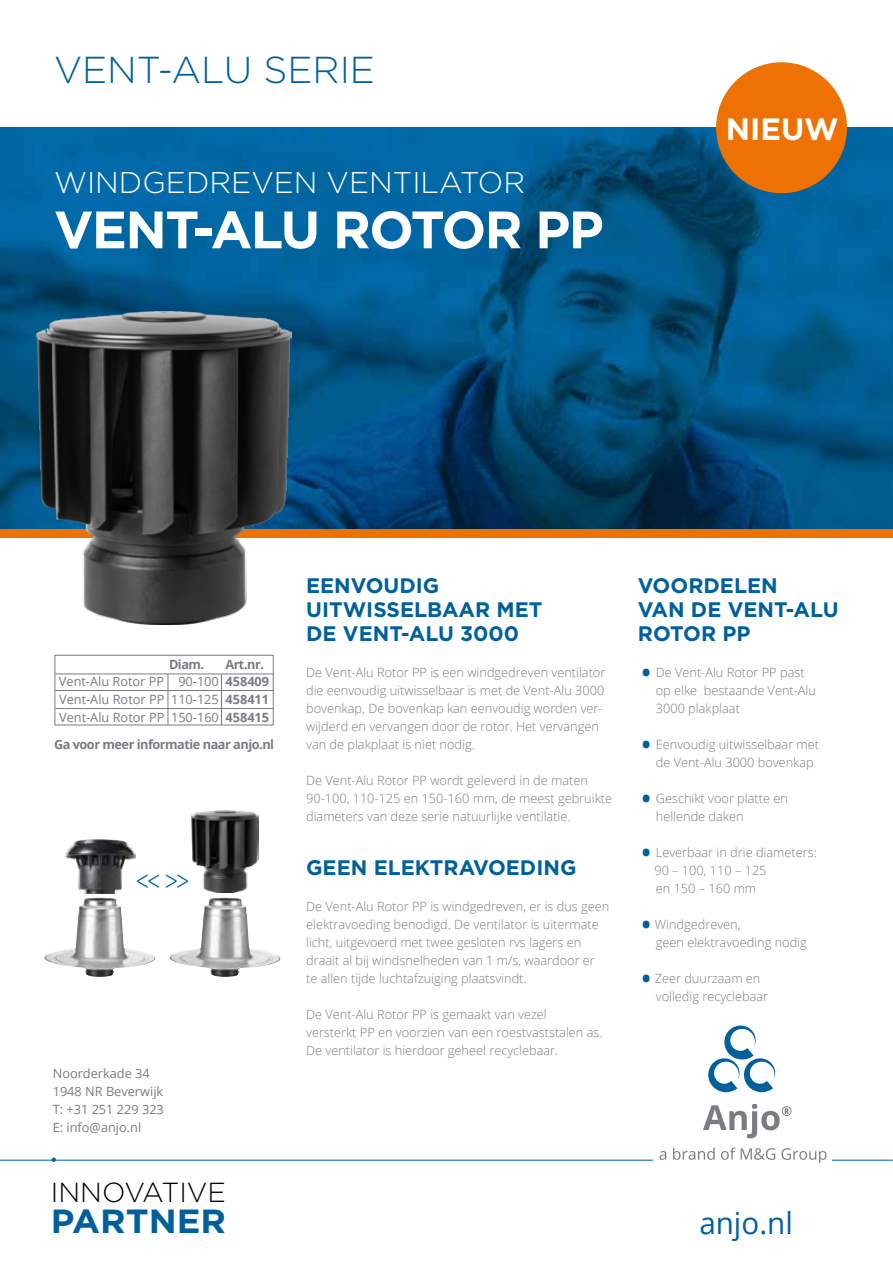
<style>
.page{position:relative;width:893px;height:1263px;background:#fff}
.page>*{position:absolute;margin:0;border:0;box-sizing:border-box;transform-origin:0 0}
.t1{font:700 52.5px "Gotham";letter-spacing:-.03em;color:#fff}
.t2{font:300 37.5px "Gotham";color:#00609c}
.t3{font:700 33.45px "Gotham";color:#00609c;scale:1.06 1}
.t4{font:700 30.75px "Gotham";color:#fff}
.t5{font:30.15px "Open Sans";color:#00609c}
.t6{font:300 30px "Gotham";color:#fff}
.t7{font:300 27.6px "Gotham";color:#000}
.t8{font:27px "Minion Pro";color:#00609c;scale:.9 1}
.t9{font:700 21px/24px "Gotham";color:#00609c}
.t10{font:300 12.75px/18px "Open Sans";color:#7a7c81}
.t11{font:12.75px/18px "Open Sans";color:#7a7c81}
.t12{font:700 12.75px "Open Sans";letter-spacing:-.04em;color:#7a7c81}
.s1{font-weight:700}
.s2{font-size:45px;color:#00609c}
</style>
<div class="page">
<img style="left:0;top:128px;width:893px;height:401px">
<div style="left:0;top:529px;width:893px;height:9px;background:#ee7203"></div>
<div style="left:716px;top:62px;width:131px;height:131px;background:#ee7203;border-radius:50%"></div>
<img style="left:169px;top:897px;width:52px;height:78px">
<img style="left:44px;top:897px;width:52px;height:78px">
<img style="left:65px;top:839px;width:70px;height:54px">
<img style="left:37px;top:311px;width:254px;height:313px">
<img style="left:191px;top:810px;width:67px;height:83px">
<div style="left:55px;top:655px;width:219px;height:70px;background:#fff;border:1px solid #7a7c81"></div>
<hr style="left:168px;top:674px;width:1px;height:51px;background:#7a7c81">
<hr style="left:221px;top:674px;width:1px;height:51px;background:#7a7c81">
<hr style="left:55px;top:690px;width:218px;height:1px;background:#7a7c81">
<hr style="left:55px;top:674px;width:218px;height:1px;background:#7a7c81">
<hr style="left:55px;top:708px;width:218px;height:1px;background:#7a7c81">
<svg style="left:52px;top:1158px;width:4px;height:4px"></svg>
<hr style="left:0;top:1160px;width:893px;height:1px;background:#00609c">
<div style="left:653px;top:1147px;width:179px;height:19px;background:#fff"></div>
<svg style="left:659px;top:1151px;width:7px;height:9px"></svg>
<svg style="left:673px;top:1148px;width:42px;height:12px"></svg>
<svg style="left:721px;top:1147px;width:54px;height:13px"></svg>
<svg style="left:781px;top:1148px;width:45px;height:14px"></svg>
<svg style="left:708px;top:1025px;width:68px;height:67px"></svg>
<svg style="left:703px;top:1104px;width:88px;height:34px"></svg>
<h2 class="t2" style="left:54px;top:49px;width:323px">VENT-ALU SERIE</h2>
<h3 class="t6" style="left:54px;top:166px;width:473px">WINDGEDREVEN VENTILATOR</h3>
<h1 class="t1" style="left:54px;top:199px;width:551px">VENT-ALU ROTOR PP</h1>
<h3 class="t4" style="left:726px;top:111px;width:115px">NIEUW</h3>
<p class="t12" style="left:169px;top:655px;width:37px">Diam.</p>
<p class="t11" style="left:59px;top:655px;width:212px;text-indent:166px"><span class="s1">Art.nr.<br></span>Vent-Alu Rotor PP 90-100 <span class="s1">458409<br></span>Vent-Alu Rotor PP 110-125 <span class="s1">458411<br></span>Vent-Alu Rotor PP 150-160 <span class="s1">458415</span></p>
<p class="t12" style="left:54px;top:735px;width:222px">Ga voor meer informatie naar anjo.nl</p>
<h3 class="t8" style="left:136px;top:861px;width:61px">&lt;&lt; &gt;&gt;</h3>
<p class="t11" style="left:53px;top:1064px;width:113px">Noorderkade 34<br>1948 NR Beverwijk<br>T: +31 251 229 323<br>E: info@anjo.nl</p>
<h3 class="t9" style="left:306px;top:573px;width:238px">EENVOUDIG<br>UITWISSELBAAR MET<br>DE VENT-ALU 3000</h3>
<p class="t10" style="left:306px;top:663px;width:301px">De Vent-Alu Rotor PP is een windgedreven ventilator die eenvoudig uitwisselbaar is met de Vent-Alu 3000 bovenkap. De bovenkap kan eenvoudig worden ver&shy;wijderd en vervangen door de rotor. Het vervangen van de plakplaat is niet nodig.</p>
<p class="t10" style="left:306px;top:771px;width:307px">De Vent-Alu Rotor PP wordt geleverd in de maten<br>90-100, 110-125 en 150-160 mm, de meest gebruikte diameters van deze serie natuurlijke ventilatie.</p>
<h3 class="t9" style="left:306px;top:855px;width:272px">GEEN ELEKTRAVOEDING</h3>
<p class="t10" style="left:306px;top:897px;width:305px">De Vent-Alu Rotor PP is windgedreven, er is dus geen elektravoeding benodigd. De ventilator is uitermate licht, uitgevoerd met twee gesloten rvs lagers en draait al bij windsnelheden van 1 m/s, waardoor er te allen tijde luchtafzuiging plaatsvindt.</p>
<p class="t10" style="left:306px;top:1005px;width:298px">De Vent-Alu Rotor PP is gemaakt van vezel<br>versterkt PP en voorzien van een roestvaststalen as.<br>De ventilator is hierdoor geheel recyclebaar.</p>
<h3 class="t9" style="left:638px;top:573px;width:202px">VOORDELEN<br>VAN DE VENT-ALU<br>ROTOR PP</h3>
<p class="t10" style="left:656px;top:663px;width:162px;text-indent:-18px"><span class="s2">•</span>De Vent-Alu Rotor PP past op elke bestaande Vent-Alu<br>3000 plakplaat</p>
<p class="t10" style="left:656px;top:735px;width:165px;text-indent:-18px"><span class="s2">•</span>Eenvoudig uitwisselbaar met de Vent-Alu 3000 bovenkap</p>
<p class="t10" style="left:656px;top:789px;width:134px;text-indent:-18px"><span class="s2">•</span>Geschikt voor platte en hellende daken</p>
<p class="t10" style="left:654px;top:843px;width:164px;text-indent:-17px"><span class="s2">•</span>Leverbaar in drie diameters:<br>90 – 100, 110 – 125<br>en 150 – 160 mm</p>
<p class="t10" style="left:656px;top:915px;width:152px;text-indent:-18px"><span class="s2">•</span>Windgedreven,<br>geen elektravoeding nodig</p>
<p class="t10" style="left:656px;top:969px;width:114px;text-indent:-18px"><span class="s2">•</span>Zeer duurzaam en volledig recyclebaar</p>
<h3 class="t7" style="left:51px;top:1177px;width:177px">INNOVATIVE</h3>
<h3 class="t3" style="left:51px;top:1202px;width:167px">PARTNER</h3>
<h3 class="t5" style="left:699px;top:1202px;width:95px">anjo.nl</h3>
</div>
